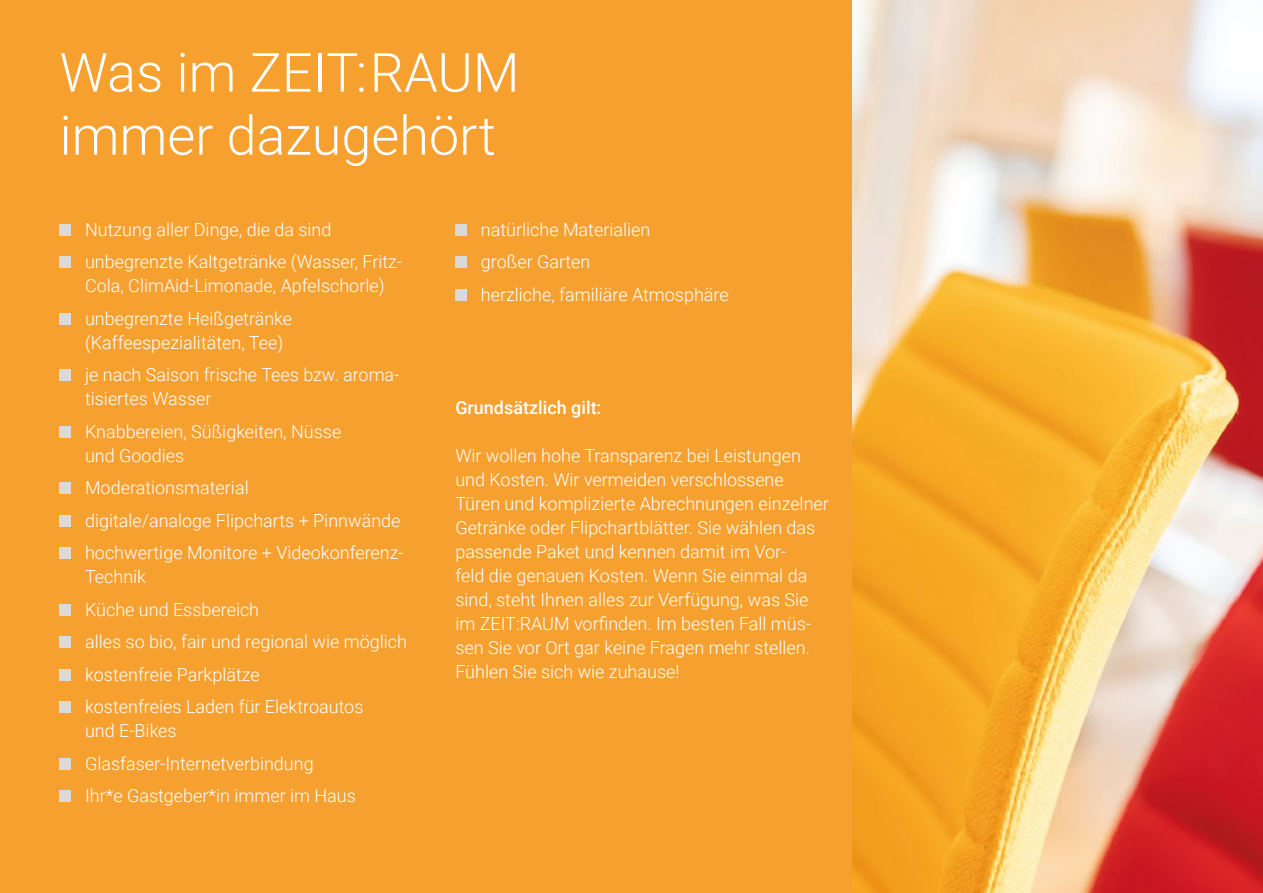
<style>
.page{position:relative;width:1263px;height:893px;background:#fff}
.page>*{position:absolute;margin:0;border:0;box-sizing:border-box;transform-origin:0 0}
.t1{font:300 54px/63px "Roboto";color:#fff}
.t2{font:300 18px/32.5px "Roboto";color:#fff}
.t3{font:500 18px "Roboto";color:#fff}
</style>
<div class="page">
<img style="left:851px;top:0;width:412px;height:893px">
<div style="left:0;top:0;width:851px;height:893px;background:#f6a030"></div>
<div style="left:60px;top:224px;width:11px;height:12px;background:#dadada"></div>
<div style="left:60px;top:256px;width:11px;height:12px;background:#dadada"></div>
<div style="left:60px;top:313px;width:11px;height:12px;background:#dadada"></div>
<div style="left:60px;top:369px;width:11px;height:12px;background:#dadada"></div>
<div style="left:60px;top:426px;width:11px;height:12px;background:#dadada"></div>
<div style="left:60px;top:482px;width:11px;height:12px;background:#dadada"></div>
<div style="left:60px;top:515px;width:11px;height:12px;background:#dadada"></div>
<div style="left:60px;top:547px;width:11px;height:12px;background:#dadada"></div>
<div style="left:60px;top:604px;width:11px;height:12px;background:#dadada"></div>
<div style="left:60px;top:636px;width:11px;height:12px;background:#dadada"></div>
<div style="left:60px;top:669px;width:11px;height:12px;background:#dadada"></div>
<div style="left:60px;top:701px;width:11px;height:12px;background:#dadada"></div>
<div style="left:60px;top:758px;width:11px;height:12px;background:#dadada"></div>
<div style="left:60px;top:790px;width:11px;height:12px;background:#dadada"></div>
<div style="left:455px;top:224px;width:12px;height:12px;background:#dadada"></div>
<div style="left:455px;top:256px;width:12px;height:12px;background:#dadada"></div>
<div style="left:455px;top:289px;width:12px;height:12px;background:#dadada"></div>
<h1 class="t1" style="left:60px;top:39px;width:461px">Was im ZEIT:RAUM immer dazugehört</h1>
<p class="t2" style="left:85px;top:212px;width:319px">Nutzung aller Dinge, die da sind unbegrenzte Kaltgetränke (Wasser, Fritz-</p>
<p class="t2" style="left:85px;top:269px;width:301px">Cola, ClimAid-Limonade, Apfelschorle) unbegrenzte Heißgetränke</p>
<p class="t2" style="left:85px;top:325px;width:316px">(Kaffeespezialitäten, Tee)<br>je nach Saison frische Tees bzw. aroma-</p>
<p class="t2" style="left:85px;top:382px;width:258px">tisiertes Wasser<br>Knabbereien, Süßigkeiten, Nüsse</p>
<p class="t2" style="left:85px;top:438px;width:320px">und Goodies<br>Moderationsmaterial<br>digitale/analoge Flipcharts + Pinnwände hochwertige Monitore + Videokonferenz-</p>
<p class="t2" style="left:85px;top:560px;width:323px">Technik<br>Küche und Essbereich<br>alles so bio, fair und regional wie möglich kostenfreie Parkplätze<br>kostenfreies Laden für Elektroautos</p>
<p class="t2" style="left:85px;top:714px;width:272px">und E-Bikes<br>Glasfaser-Internetverbindung<br>Ihr*e Gastgeber*in immer im Haus</p>
<p class="t2" style="left:481px;top:212px;width:249px">natürliche Materialien<br>großer Garten<br>herzliche, familiäre Atmosphäre</p>
<p class="t3" style="left:455px;top:395px;width:148px">Grundsätzlich gilt:</p>
<p class="t2" style="left:455px;top:443px;width:375px;line-height:24px">Wir wollen hohe Transparenz bei Leistungen und Kosten. Wir vermeiden verschlossene Türen und komplizierte Abrechnungen einzelner Getränke oder Flipchartblätter. Sie wählen das passende Paket und kennen damit im Vor-<br>feld die genauen Kosten. Wenn Sie einmal da sind, steht Ihnen alles zur Verfügung, was Sie im ZEIT:RAUM vorfinden. Im besten Fall müs&shy;sen Sie vor Ort gar keine Fragen mehr stellen.<br>Fühlen Sie sich wie zuhause!</p>
</div>
